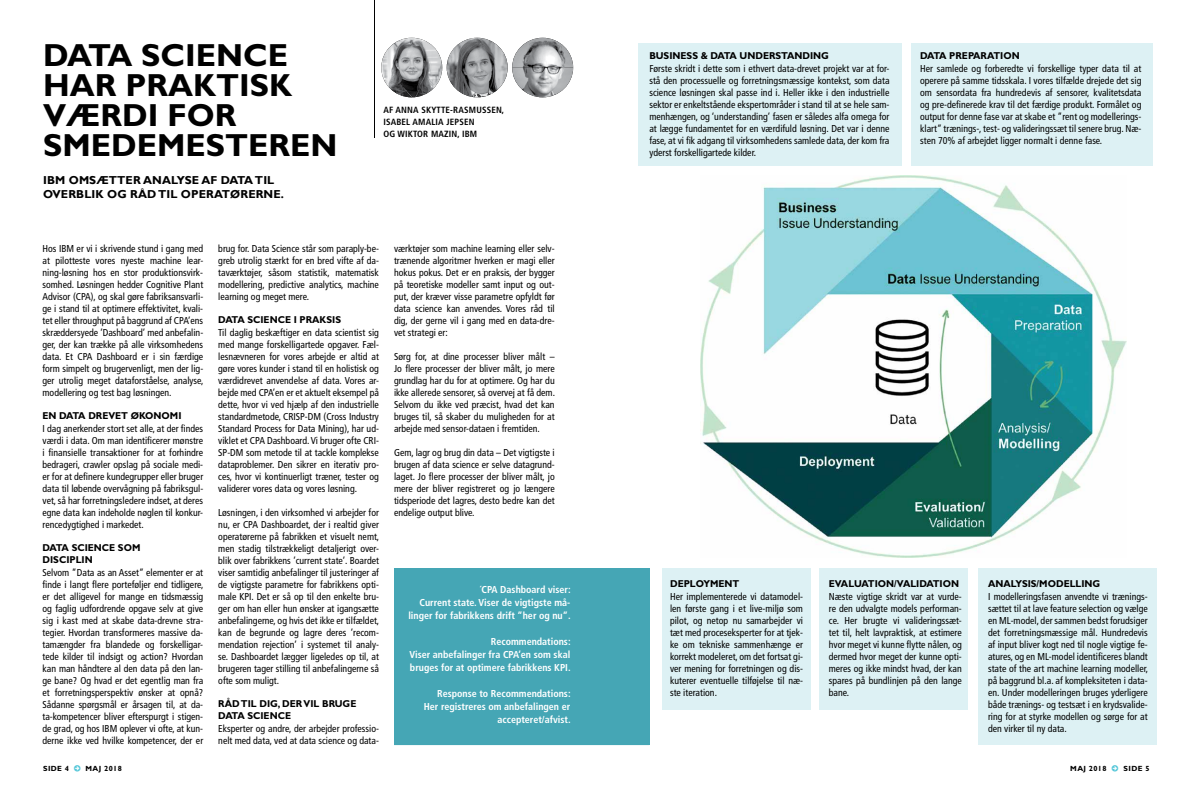
<style>
.page{position:relative;width:1191px;height:794px;background:#fff}
.page>*{position:absolute;margin:0;border:0;box-sizing:border-box;transform-origin:0 0}
.t1{font:700 32px/30px "Gill Sans";color:#000}
.t2{font:700 11.5px/14px "Gill Sans";letter-spacing:.01em;color:#000}
.t3{font:condensed 10px/12px "Frutiger";color:#000;text-align:justify}
.t4{font:700 condensed 10px/13px "Frutiger";color:#fff;text-align:right}
.t5{font:700 10px/12px "Gill Sans";color:#000;scale:.95 1}
.t6{font:700 condensed 9px/12px "Frutiger";letter-spacing:.02em;color:#000}
.t7{font:700 7.5px "Gill Sans";letter-spacing:.05em;color:#000}
</style>
<div class="page">
<div style="left:638px;top:43px;width:263px;height:122px;background:#ddf1f4"></div>
<div style="left:662px;top:568px;width:148px;height:141px;background:#ddf1f4"></div>
<div style="left:820px;top:568px;width:148px;height:141px;background:#ddf1f4"></div>
<div style="left:978px;top:568px;width:179px;height:177px;background:#ddf1f4"></div>
<div style="left:911px;top:43px;width:241px;height:122px;background:#ddf1f4"></div>
<div style="left:394px;top:568px;width:255px;height:177px;background:#45a6b5"></div>
<svg style="left:381px;top:38px;width:127px;height:59px"></svg>
<img style="left:512px;top:38px;width:61px;height:59px">
<hr style="left:375px;top:0;width:1px;height:138px;background:#000">
<img style="left:700px;top:176px;width:426px;height:381px">
<h1 class="t1" style="left:43px;top:40px;width:296px">DATA SCIENCE<br>HAR PRAKTISK<br>VÆRDI FOR<br>SMEDEMESTEREN</h1>
<p class="t2" style="left:43px;top:174px;width:242px">IBM OMSÆTTER ANALYSE AF DATA TIL<br>OVERBLIK OG RÅD TIL OPERATØRERNE.</p>
<p class="t6" style="left:383px;top:104px;width:122px">AF ANNA SKYTTE-RASMUSSEN,<br>ISABEL AMALIA JEPSEN<br>OG WIKTOR MAZIN, IBM</p>
<p class="t3" style="left:43px;top:243px;width:163px">Hos IBM er vi i skrivende stund i gang med at pilotteste vores nyeste machine lear&shy;ning-løsning hos en stor produktionsvirk&shy;somhed. Løsningen hedder Cognitive Plant Advisor (CPA), og skal gøre fabriksansvarli&shy;ge i stand til at optimere effektivitet, kvali&shy;tet eller throughput på baggrund af CPA’ens skræddersyede ’Dashboard’ med anbefalin&shy;ger, der kan trække på alle virksomhedens data. Et CPA Dashboard er i sin færdige form simpelt og brugervenligt, men der lig&shy;ger utrolig meget dataforståelse, analyse, modellering og test bag løsningen.</p>
<p class="t5" style="left:43px;top:410px;width:148px">EN DATA DREVET ØKONOMI</p>
<p class="t3" style="left:43px;top:423px;width:162px">I dag anerkender stort set alle, at der findes værdi i data. Om man identificerer mønstre i finansielle transaktioner for at forhindre bedrageri, crawler opslag på sociale medi&shy;er for at definere kundegrupper eller bruger data til løbende overvågning på fabriksgul&shy;vet, så har forretningsledere indset, at deres egne data kan indeholde nøglen til konkur&shy;rencedygtighed i markedet.</p>
<p class="t5" style="left:43px;top:542px;width:105px">DATA SCIENCE SOM<br>DISCIPLIN</p>
<p class="t3" style="left:43px;top:567px;width:162px">Selvom ”Data as an Asset” elementer er at finde i langt flere porteføljer end tidligere, er det alligevel for mange en tidsmæssig og faglig udfordrende opgave selv at give sig i kast med at skabe data-drevne stra&shy;tegier. Hvordan transformeres massive da&shy;tamængder fra blandede og forskelligar&shy;tede kilder til indsigt og action? Hvordan kan man håndtere al den data på den lan&shy;ge bane? Og hvad er det egentlig man fra et forretningsperspektiv ønsker at opnå?<br>Sådanne spørgsmål er årsagen til, at da&shy;ta-kompetencer bliver efterspurgt i stigen&shy;de grad, og hos IBM oplever vi ofte, at kun&shy;derne ikke ved hvilke kompetencer, der er</p>
<p class="t3" style="left:218px;top:243px;width:162px">brug for. Data Science står som paraply-be&shy;greb utrolig stærkt for en bred vifte af da&shy;taværktøjer, såsom statistik, matematisk modellering, predictive analytics, machine learning og meget mere.</p>
<p class="t5" style="left:218px;top:314px;width:131px">DATA SCIENCE I PRAKSIS</p>
<p class="t3" style="left:218px;top:327px;width:162px">Til daglig beskæftiger en data scientist sig med mange forskelligartede opgaver. Fæl&shy;lesnævneren for vores arbejde er altid at gøre vores kunder i stand til en holistisk og værdidrevet anvendelse af data. Vores ar&shy;bejde med CPA’en er et aktuelt eksempel på dette, hvor vi ved hjælp af den industrielle standardmetode, CRISP-DM (Cross Industry Standard Process for Data Mining), har ud&shy;viklet et CPA Dashboard. Vi bruger ofte CRI-SP-DM som metode til at tackle komplekse dataproblemer. Den sikrer en iterativ pro&shy;ces, hvor vi kontinuerligt træner, tester og validerer vores data og vores løsning.</p>
<p class="t3" style="left:218px;top:507px;width:162px">Løsningen, i den virksomhed vi arbejder for nu, er CPA Dashboardet, der i realtid giver operatørerne på fabrikken et visuelt nemt, men stadig tilstrækkeligt detaljerigt over&shy;blik over fabrikkens ’current state’. Boardet viser samtidig anbefalinger til justeringer af de vigtigste parametre for fabrikkens opti&shy;male KPI. Det er så op til den enkelte bru&shy;ger om han eller hun ønsker at igangsætte anbefalingerne, og hvis det ikke er tilfældet, kan de begrunde og lagre deres ’recom&shy;mendation rejection’ i systemet til analy&shy;se. Dashboardet lægger ligeledes op til, at brugeren tager stilling til anbefalingerne så ofte som muligt.</p>
<p class="t5" style="left:218px;top:698px;width:147px">RÅD TIL DIG, DER VIL BRUGE<br>DATA SCIENCE</p>
<p class="t3" style="left:218px;top:723px;width:162px">Eksperter og andre, der arbejder professio&shy;nelt med data, ved at data science og data-</p>
<p class="t3" style="left:394px;top:243px;width:162px">værktøjer som machine learning eller selv&shy;trænende algoritmer hverken er magi eller hokus pokus. Det er en praksis, der bygger på teoretiske modeller samt input og out&shy;put, der kræver visse parametre opfyldt før data science kan anvendes. Vores råd til dig, der gerne vil i gang med en data-dre&shy;vet strategi er:</p>
<p class="t3" style="left:394px;top:351px;width:162px">Sørg for, at dine processer bliver målt – Jo flere processer der bliver målt, jo mere grundlag har du for at optimere. Og har du ikke allerede sensorer, så overvej at få dem.<br>Selvom du ikke ved præcist, hvad det kan bruges til, så skaber du muligheden for at arbejde med sensor-dataen i fremtiden.</p>
<p class="t3" style="left:394px;top:447px;width:162px">Gem, lagr og brug din data – Det vigtigste i brugen af data science er selve datagrund&shy;laget. Jo flere processer der bliver målt, jo mere der bliver registreret og jo længere tidsperiode det lagres, desto bedre kan det endelige output blive.</p>
<p class="t4" style="left:408px;top:583px;width:164px">´CPA Dashboard viser:<br>Current state. Viser de vigtigste må&shy;linger for fabrikkens drift ”her og nu”.</p>
<p class="t4" style="left:409px;top:635px;width:163px;text-align:justify;text-indent:81px">Recommendations:<br>Viser anbefalinger fra CPA’en som skal bruges for at optimere fabrikkens KPI.</p>
<p class="t4" style="left:424px;top:687px;width:148px">Response to Recommendations:<br>Her registreres om anbefalingen er accepteret/afvist.</p>
<p class="t5" style="left:649px;top:49px;width:190px">BUSINESS &amp; DATA UNDERSTANDING</p>
<p class="t3" style="left:649px;top:63px;width:242px">Første skridt i dette som i ethvert data-drevet projekt var at for&shy;stå den processuelle og forretningsmæssige kontekst, som data science løsningen skal passe ind i. Heller ikke i den industrielle sektor er enkeltstående ekspertområder i stand til at se hele sam&shy;menhængen, og ‘understanding’ fasen er således alfa omega for at lægge fundamentet for en værdifuld løsning. Det var i denne fase, at vi fik adgang til virksomhedens samlede data, der kom fra yderst forskelligartede kilder.</p>
<p class="t5" style="left:920px;top:50px;width:106px">DATA PREPARATION</p>
<p class="t3" style="left:920px;top:63px;width:223px">Her samlede og forberedte vi forskellige typer data til at operere på samme tidsskala. I vores tilfælde drejede det sig om sensordata fra hundredevis af sensorer, kvalitetsdata og pre-definerede krav til det færdige produkt. Formålet og output for denne fase var at skabe et ”rent og modellerings&shy;klart” trænings-, test- og valideringssæt til senere brug. Næ&shy;sten 70% af arbejdet ligger normalt i denne fase.</p>
<p class="t5" style="left:670px;top:578px;width:74px">DEPLOYMENT</p>
<p class="t3" style="left:670px;top:591px;width:134px">Her implementerede vi datamodel&shy;len første gang i et live-miljø som pilot, og netop nu samarbejder vi tæt med proceseksperter for at tjek&shy;ke om tekniske sammenhænge er korrekt modeleret, om det fortsat gi&shy;ver mening for forretningen og dis&shy;kuterer eventuelle tilføjelse til næ&shy;ste iteration.</p>
<p class="t5" style="left:829px;top:578px;width:139px">EVALUATION/VALIDATION</p>
<p class="t3" style="left:829px;top:591px;width:134px">Næste vigtige skridt var at vurde&shy;re den udvalgte models performan&shy;ce. Her brugte vi valideringssæt&shy;tet til, helt lavpraktisk, at estimere hvor meget vi kunne flytte nålen, og dermed hvor meget der kunne opti&shy;meres og ikke mindst hvad, der kan spares på bundlinjen på den lange bane.</p>
<p class="t5" style="left:988px;top:578px;width:120px">ANALYSIS/MODELLING</p>
<p class="t3" style="left:988px;top:591px;width:161px">I modelleringsfasen anvendte vi trænings&shy;sættet til at lave feature selection og vælge en ML-model, der sammen bedst forudsiger det forretningsmæssige mål. Hundredevis af input bliver kogt ned til nogle vigtige fe&shy;atures, og en ML-model identificeres blandt state of the art machine learning modeller, på baggrund bl.a. af kompleksiteten i data&shy;en. Under modelleringen bruges yderligere både trænings- og testsæt i en krydsvalide&shy;ring for at styrke modellen og sørge for at den virker til ny data.</p>
<p class="t7" style="left:43px;top:764px;width:27px">SIDE 4</p>
<p class="t7" style="left:86px;top:764px;width:38px">MAJ 2018</p>
<p class="t7" style="left:1070px;top:764px;width:38px">MAJ 2018</p>
<p class="t7" style="left:1123px;top:764px;width:27px">SIDE 5</p>
</div>
